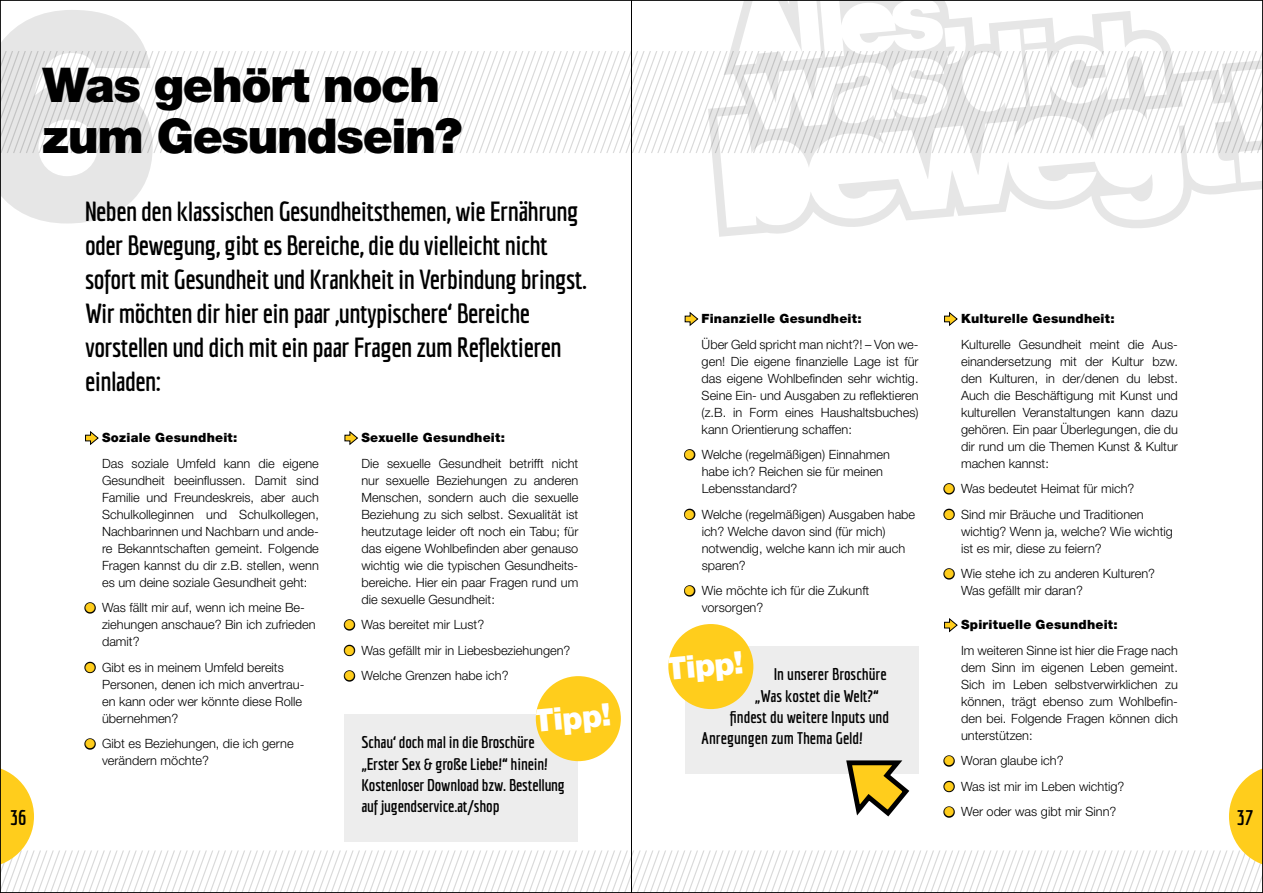
<style>
.page{position:relative;width:1263px;height:893px;background:#fff}
.page>*{position:absolute;margin:0;border:0;box-sizing:border-box;transform-origin:0 0}
.t1{font:900 300px "Helvetica Neue LT Std";color:#000}
.t2{font:900 48px/51px "Helvetica Neue LT Std";letter-spacing:-.03em;color:#000}
.t3{font:900 31.2px "Helvetica Neue LT Std";color:#fff}
.t4{font:700 27px/34px "Economica";letter-spacing:-.02em;color:#000}
.t5{font:700 21px "Economica";color:#000}
.t6{font:700 16.5px/21.3px "Economica";letter-spacing:-.01em;color:#000}
.t7{font:300 12.75px/17px "Helvetica Neue LT Std";color:#000}
.t8{font:900 12.75px "Helvetica Neue LT Std";letter-spacing:.015em;color:#000}
</style>
<div class="page">
<div style="left:344px;top:714px;width:234px;height:128px;background:#ededed"></div>
<div style="left:685px;top:646px;width:233px;height:128px;background:#ededed"></div>
<svg style="left:714px;top:183px;width:547px;height:54px"></svg>
<svg style="left:717px;top:183px;width:519px;height:45px"></svg>
<svg style="left:2px;top:2px;width:1259px;height:181px"></svg>
<svg style="left:85px;top:432px;width:14px;height:14px"></svg>
<svg style="left:344px;top:432px;width:14px;height:14px"></svg>
<svg style="left:684px;top:313px;width:15px;height:13px"></svg>
<svg style="left:944px;top:313px;width:14px;height:13px"></svg>
<svg style="left:944px;top:619px;width:14px;height:14px"></svg>
<div style="left:536px;top:676px;width:85px;height:85px;background:#ffcd1c;border-radius:50%"></div>
<div style="left:668px;top:624px;width:85px;height:85px;background:#ffcd1c;border-radius:50%"></div>
<svg style="left:2px;top:757px;width:1259px;height:134px"></svg>
<hr style="left:631px;top:0;width:1px;height:893px;background:#000">
<h1 class="t1" style="left:-35px;top:-65px;width:202px">6</h1>
<h2 class="t2" style="left:43px;top:59px;width:421px">Was gehört noch zum Gesundsein?</h2>
<p class="t4" style="left:85px;top:194px;width:503px">Neben den klassischen Gesundheitsthemen, wie Ernährung oder Bewegung, gibt es Bereiche, die du vielleicht nicht sofort mit Gesundheit und Krankheit in Verbindung bringst.<br>Wir möchten dir hier ein paar ‚untypischere‘ Bereiche vorstellen und dich mit ein paar Fragen zum Reflektieren einladen:</p>
<p class="t8" style="left:702px;top:311px;width:161px">Finanzielle Gesundheit:</p>
<p class="t7" style="left:702px;top:335px;width:218px;text-align:justify">Über Geld spricht man nicht?! – Von we&shy;gen! Die eigene finanzielle Lage ist für das eigene Wohlbefinden sehr wichtig.<br>Seine Ein- und Ausgaben zu reflektieren (z.B. in Form eines Haushaltsbuches) kann Orientierung schaffen:</p>
<p class="t7" style="left:702px;top:446px;width:190px;text-indent:-17px">● Welche (regelmäßigen) Einnahmen habe ich? Reichen sie für meinen<br>Lebensstandard?</p>
<p class="t7" style="left:702px;top:505px;width:215px;text-indent:-17px">● Welche (regelmäßigen) Ausgaben habe ich? Welche davon sind (für mich) notwendig, welche kann ich mir auch sparen?</p>
<p class="t7" style="left:702px;top:582px;width:169px;text-indent:-17px">● Wie möchte ich für die Zukunft vorsorgen?</p>
<p class="t8" style="left:961px;top:311px;width:155px">Kulturelle Gesundheit:</p>
<p class="t7" style="left:961px;top:335px;width:218px;text-align:justify">Kulturelle Gesundheit meint die Aus&shy;einandersetzung mit der Kultur bzw. den Kulturen, in der/denen du lebst.<br>Auch die Beschäftigung mit Kunst und kulturellen Veranstaltungen kann dazu gehören. Ein paar Überlegungen, die du dir rund um die Themen Kunst &amp; Kultur machen kannst:</p>
<p class="t7" style="left:944px;top:480px;width:192px">● Was bedeutet Heimat für mich?</p>
<p class="t7" style="left:961px;top:505px;width:213px;text-indent:-17px">● Sind mir Bräuche und Traditionen wichtig? Wenn ja, welche? Wie wichtig ist es mir, diese zu feiern?</p>
<p class="t7" style="left:961px;top:565px;width:195px;text-indent:-17px">● Wie stehe ich zu anderen Kulturen?<br>Was gefällt mir daran?</p>
<p class="t8" style="left:961px;top:617px;width:158px">Spirituelle Gesundheit:</p>
<p class="t7" style="left:961px;top:642px;width:218px;text-align:justify">Im weiteren Sinne ist hier die Frage nach dem Sinn im eigenen Leben gemeint.<br>Sich im Leben selbstverwirklichen zu können, trägt ebenso zum Wohlbefin&shy;den bei. Folgende Fragen können dich unterstützen:</p>
<p class="t7" style="left:944px;top:752px;width:121px">● Woran glaube ich?</p>
<p class="t7" style="left:944px;top:778px;width:182px">● Was ist mir im Leben wichtig?</p>
<p class="t7" style="left:944px;top:803px;width:174px">● Wer oder was gibt mir Sinn?</p>
<p class="t8" style="left:102px;top:430px;width:137px">Soziale Gesundheit:</p>
<p class="t7" style="left:102px;top:454px;width:218px;text-align:justify">Das soziale Umfeld kann die eigene Gesundheit beeinflussen. Damit sind Familie und Freundeskreis, aber auch Schulkolleginnen und Schulkollegen, Nachbarinnen und Nachbarn und ande&shy;re Bekanntschaften gemeint. Folgende Fragen kannst du dir z.B. stellen, wenn es um deine soziale Gesundheit geht:</p>
<p class="t7" style="left:102px;top:599px;width:215px;text-indent:-17px">● Was fällt mir auf, wenn ich meine Be&shy;ziehungen anschaue? Bin ich zufrieden damit?</p>
<p class="t7" style="left:102px;top:659px;width:204px;text-indent:-17px">● Gibt es in meinem Umfeld bereits<br>Personen, denen ich mich anvertrau&shy;en kann oder wer könnte diese Rolle übernehmen?</p>
<p class="t7" style="left:102px;top:735px;width:193px;text-indent:-17px">● Gibt es Beziehungen, die ich gerne verändern möchte?</p>
<p class="t8" style="left:361px;top:430px;width:145px">Sexuelle Gesundheit:</p>
<p class="t7" style="left:361px;top:454px;width:218px;text-align:justify">Die sexuelle Gesundheit betrifft nicht nur sexuelle Beziehungen zu anderen Menschen, sondern auch die sexuelle Beziehung zu sich selbst. Sexualität ist heutzutage leider oft noch ein Tabu; für das eigene Wohlbefinden aber genauso wichtig wie die typischen Gesundheits&shy;bereiche. Hier ein paar Fragen rund um die sexuelle Gesundheit:</p>
<p class="t7" style="left:344px;top:616px;width:141px">● Was bereitet mir Lust?</p>
<p class="t7" style="left:344px;top:642px;width:227px">● Was gefällt mir in Liebesbeziehungen?</p>
<p class="t7" style="left:344px;top:667px;width:166px">● Welche Grenzen habe ich?</p>
<h3 class="t3" style="left:664px;top:650px;width:79px;rotate:-5deg">Tipp!</h3>
<p class="t6" style="left:774px;top:664px;width:114px">In unserer Broschüre</p>
<p class="t6" style="left:755px;top:685px;width:125px">„Was kostet die Welt?“</p>
<p class="t6" style="left:730px;top:706px;width:161px">findest du weitere Inputs und</p>
<p class="t6" style="left:702px;top:727px;width:163px">Anregungen zum Thema Geld!</p>
<h3 class="t3" style="left:532px;top:702px;width:79px;rotate:-5deg">Tipp!</h3>
<p class="t6" style="left:361px;top:732px;width:205px">Schau‘ doch mal in die Broschüre „Erster Sex &amp; große Liebe!“ hinein!<br>Kostenloser Download bzw. Bestellung auf jugendservice.at/shop</p>
<h3 class="t5" style="left:10px;top:805px;width:18px">36</h3>
<h3 class="t5" style="left:1236px;top:805px;width:18px">37</h3>
</div>
